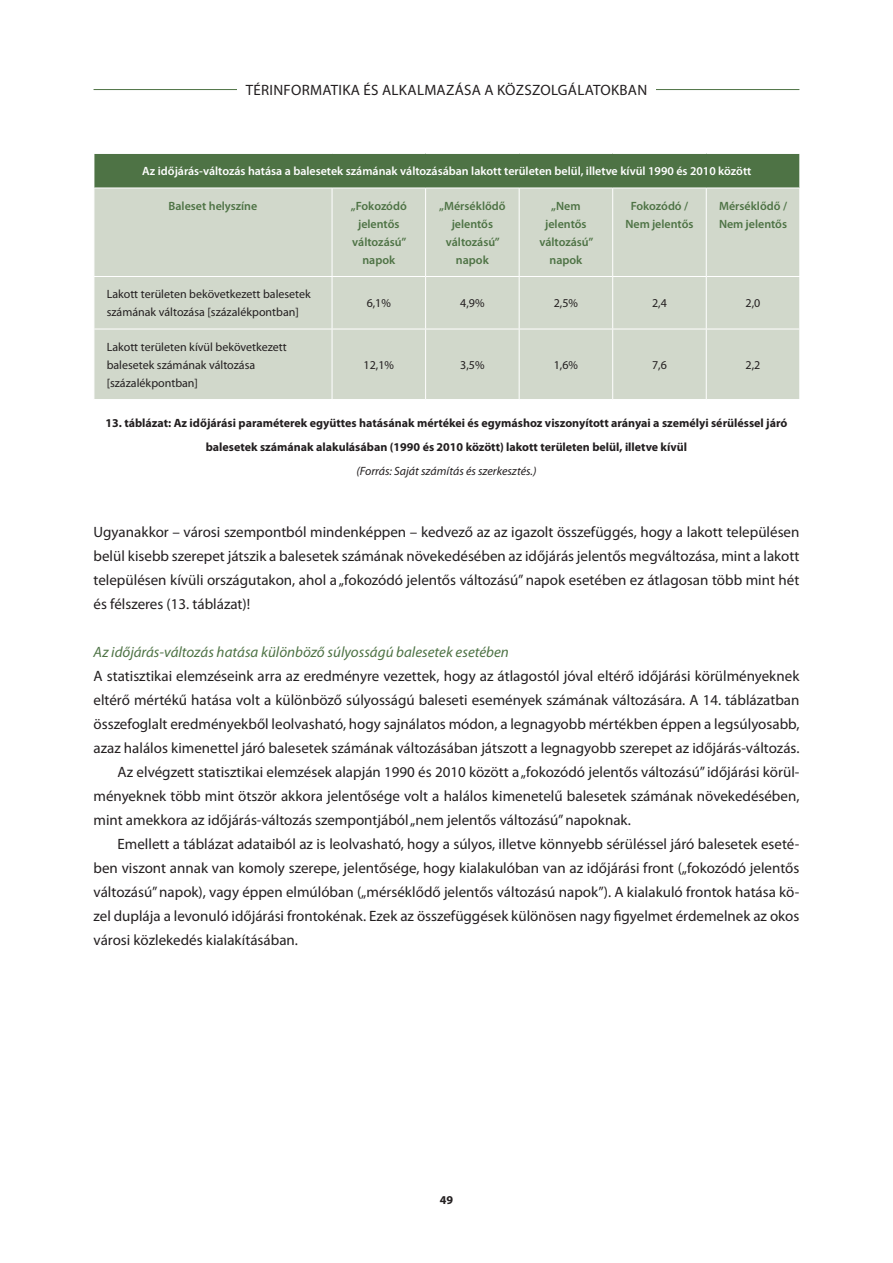
<style>
.page{position:relative;width:893px;height:1263px;background:#fff}
.page>*{position:absolute;margin:0;border:0;box-sizing:border-box;transform-origin:0 0}
.első_bekezdés{font:15px/24px "Myriad Pro";color:#231f20;text-align:justify}
.kenyér{font:15px/24px "Myriad Pro";color:#231f20;text-align:justify}
._4_cím{font:italic 15px "Myriad Pro";color:#4e7345}
.kenyér-2{font:15px "Myriad Pro";letter-spacing:.02em;color:#231f20}
.forrás_képalá{font:700 12px/24px "Myriad Pro";color:#231f20;text-align:center}
.táblázat{font:12px/18px "Myriad Pro";color:#231f20}
.táblázat-2{font:600 12px/18px "Myriad Pro";color:#4e7345;text-align:center}
.táblafej{font:600 12px "Myriad Pro";color:#fff}
.forrás_képalá-2{font:italic 12px "Myriad Pro";color:#231f20}
</style>
<div class="page">
<hr style="left:94px;top:89px;width:705px;height:1px;background:#4e7345">
<div style="left:237px;top:75px;width:419px;height:29px;background:#fff"></div>
<div style="left:94px;top:153px;width:706px;height:35px;background:#4e7345"></div>
<div style="left:95px;top:189px;width:704px;height:210px;background:#d1d8cb"></div>
<hr style="left:332px;top:188px;width:1px;height:88px;background:#fff">
<hr style="left:425px;top:188px;width:1px;height:88px;background:#fff">
<hr style="left:519px;top:188px;width:1px;height:88px;background:#fff">
<hr style="left:612px;top:188px;width:1px;height:88px;background:#fff">
<hr style="left:706px;top:188px;width:1px;height:88px;background:#fff">
<hr style="left:94px;top:276px;width:238px;height:1px;background:#fff">
<hr style="left:332px;top:276px;width:94px;height:1px;background:#fff">
<hr style="left:332px;top:277px;width:1px;height:52px;background:#fff">
<hr style="left:426px;top:276px;width:93px;height:1px;background:#fff">
<hr style="left:425px;top:277px;width:1px;height:52px;background:#fff">
<hr style="left:519px;top:276px;width:94px;height:1px;background:#fff">
<hr style="left:519px;top:277px;width:1px;height:52px;background:#fff">
<hr style="left:613px;top:276px;width:93px;height:1px;background:#fff">
<hr style="left:612px;top:277px;width:1px;height:52px;background:#fff">
<hr style="left:706px;top:276px;width:94px;height:1px;background:#fff">
<hr style="left:706px;top:277px;width:1px;height:52px;background:#fff">
<hr style="left:94px;top:329px;width:238px;height:1px;background:#fff">
<hr style="left:332px;top:329px;width:94px;height:1px;background:#fff">
<hr style="left:332px;top:329px;width:1px;height:70px;background:#fff">
<hr style="left:426px;top:329px;width:93px;height:1px;background:#fff">
<hr style="left:425px;top:329px;width:1px;height:70px;background:#fff">
<hr style="left:519px;top:329px;width:94px;height:1px;background:#fff">
<hr style="left:519px;top:329px;width:1px;height:70px;background:#fff">
<hr style="left:613px;top:329px;width:93px;height:1px;background:#fff">
<hr style="left:612px;top:329px;width:1px;height:70px;background:#fff">
<hr style="left:706px;top:329px;width:94px;height:1px;background:#fff">
<hr style="left:706px;top:329px;width:1px;height:70px;background:#fff">
<hr style="left:94px;top:153px;width:238px;height:1px;background:#fff">
<hr style="left:94px;top:154px;width:1px;height:34px;background:#fff">
<hr style="left:332px;top:153px;width:94px;height:1px;background:#fff">
<hr style="left:426px;top:153px;width:93px;height:1px;background:#fff">
<hr style="left:519px;top:153px;width:94px;height:1px;background:#fff">
<hr style="left:613px;top:153px;width:93px;height:1px;background:#fff">
<hr style="left:706px;top:153px;width:94px;height:1px;background:#fff">
<hr style="left:799px;top:154px;width:1px;height:34px;background:#fff">
<p class="kenyér-2" style="left:246px;top:81px;width:403px">TÉRINFORMATIKA ÉS ALKALMAZÁSA A KÖZSZOLGÁLATOKBAN</p>
<p class="táblafej" style="left:142px;top:164px;width:611px">Az időjárás-változás hatása a balesetek számának változásában lakott területen belül, illetve kívül 1990 és 2010 között</p>
<p class="táblázat-2" style="left:169px;top:196px;width:90px">Baleset helyszíne</p>
<p class="táblázat-2" style="left:351px;top:196px;width:58px">„Fokozódó jelentős változású” napok</p>
<p class="táblázat-2" style="left:439px;top:196px;width:68px">„Mérséklődő jelentős változású” napok</p>
<p class="táblázat-2" style="left:539px;top:196px;width:55px">„Nem jelentős változású” napok</p>
<p class="táblázat-2" style="left:625px;top:196px;width:70px">Fokozódó /<br>Nem jelentős</p>
<p class="táblázat-2" style="left:719px;top:196px;width:70px;text-align:left">Mérséklődő /<br>Nem jelentős</p>
<p class="táblázat" style="left:107px;top:285px;width:206px">Lakott területen bekövetkezett balesetek számának változása [százalékpontban]</p>
<p class="táblázat" style="left:367px;top:294px;width:26px">6,1%</p>
<p class="táblázat" style="left:460px;top:294px;width:26px">4,9%</p>
<p class="táblázat" style="left:554px;top:294px;width:26px">2,5%</p>
<p class="táblázat" style="left:652px;top:294px;width:16px">2,4</p>
<p class="táblázat" style="left:746px;top:294px;width:16px">2,0</p>
<p class="táblázat" style="left:107px;top:338px;width:182px">Lakott területen kívül bekövetkezett balesetek számának változása [százalékpontban]</p>
<p class="táblázat" style="left:364px;top:356px;width:32px">12,1%</p>
<p class="táblázat" style="left:460px;top:356px;width:26px">3,5%</p>
<p class="táblázat" style="left:554px;top:356px;width:26px">1,6%</p>
<p class="táblázat" style="left:652px;top:356px;width:16px">7,6</p>
<p class="táblázat" style="left:746px;top:356px;width:16px">2,2</p>
<p class="forrás_képalá" style="left:105px;top:410px;width:683px">13. táblázat: Az időjárási paraméterek együttes hatásának mértékei és egymáshoz viszonyított arányai a személyi sérüléssel járó balesetek számának alakulásában (1990 és 2010 között) lakott területen belül, illetve kívül</p>
<p class="forrás_képalá-2" style="left:356px;top:463px;width:182px">(Forrás: Saját számítás és szerkesztés.)</p>
<p class="első_bekezdés" style="left:94px;top:520px;width:707px">Ugyanakkor – városi szempontból mindenképpen – kedvező az az igazolt összefüggés, hogy a lakott településen belül kisebb szerepet játszik a balesetek számának növekedésében az időjárás jelentős megváltozása, mint a lakott településen kívüli országutakon, ahol a „fokozódó jelentős változású” napok esetében ez átlagosan több mint hét és félszeres (13. táblázat)!</p>
<p class="_4_cím" style="left:94px;top:643px;width:417px">Az időjárás-változás hatása különböző súlyosságú balesetek esetében</p>
<p class="első_bekezdés" style="left:94px;top:664px;width:707px">A statisztikai elemzéseink arra az eredményre vezettek, hogy az átlagostól jóval eltérő időjárási körülményeknek eltérő mértékű hatása volt a különböző súlyosságú baleseti események számának változására. A 14. táblázatban összefoglalt eredményekből leolvasható, hogy sajnálatos módon, a legnagyobb mértékben éppen a legsúlyosabb, azaz halálos kimenettel járó balesetek számának változásában játszott a legnagyobb szerepet az időjárás-változás.</p>
<p class="kenyér" style="left:94px;top:760px;width:707px;text-indent:24px">Az elvégzett statisztikai elemzések alapján 1990 és 2010 között a „fokozódó jelentős változású” időjárási körül&shy;ményeknek több mint ötször akkora jelentősége volt a halálos kimenetelű balesetek számának növekedésében, mint amekkora az időjárás-változás szempontjából „nem jelentős változású” napoknak.</p>
<p class="kenyér" style="left:94px;top:832px;width:707px;text-indent:24px">Emellett a táblázat adataiból az is leolvasható, hogy a súlyos, illetve könnyebb sérüléssel járó balesetek eseté&shy;ben viszont annak van komoly szerepe, jelentősége, hogy kialakulóban van az időjárási front („fokozódó jelentős változású” napok), vagy éppen elmúlóban („mérséklődő jelentős változású napok”). A kialakuló frontok hatása kö&shy;zel duplája a levonuló időjárási frontokénak. Ezek az összefüggések különösen nagy figyelmet érdemelnek az okos városi közlekedés kialakításában.</p>
<p class="forrás_képalá" style="left:440px;top:1187px;width:15px">49</p>
</div>
